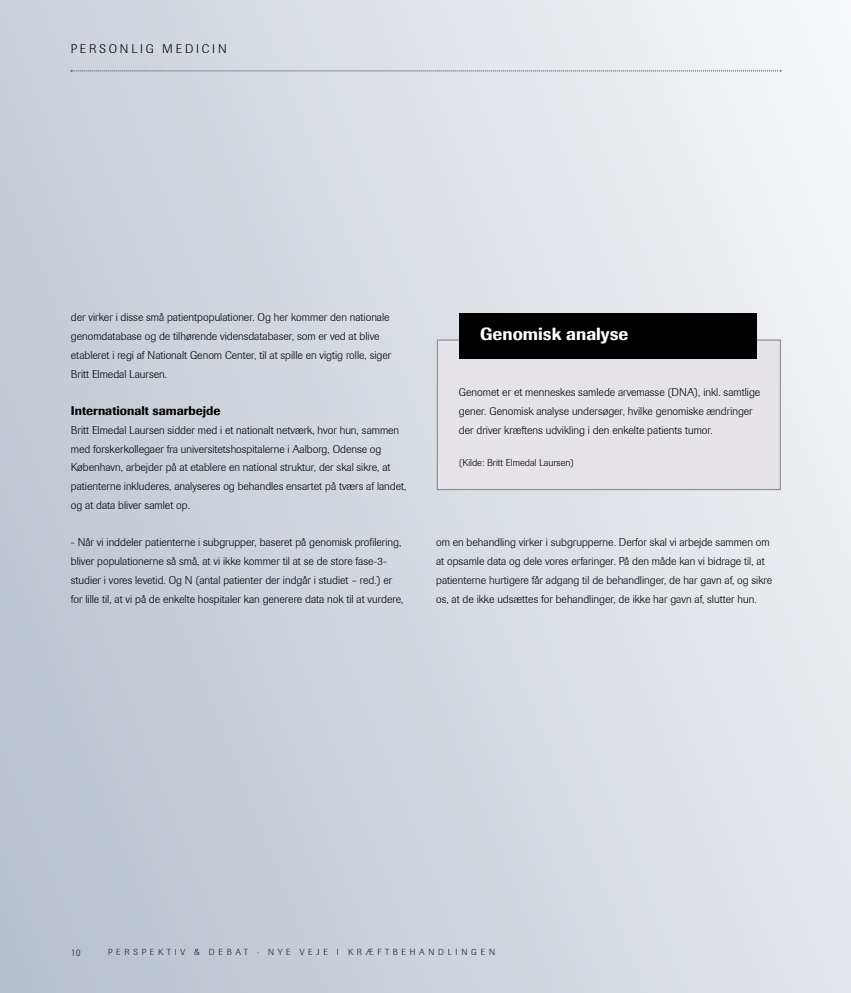
<style>
.page{position:relative;width:851px;height:993px;background:#fff}
.page>*{position:absolute;margin:0;border:0;box-sizing:border-box;transform-origin:0 0}
.t1{font:500 17.5px "Berthold Imago";color:#fff}
.t2{font:500 12.5px "Berthold Imago";color:#000}
.t3{font:300 12.5px "Berthold Imago";letter-spacing:.22em;color:#000}
.t4{font:300 11.25px/18.8px "Berthold Imago";color:#000}
.t5{font:300 10px "Berthold Imago";color:#000}
.t6{font:300 8.75px "Berthold Imago";letter-spacing:.42em;color:#000}
</style>
<div class="page">
<div style="left:0;top:0;width:850px;height:992px;background:linear-gradient(to right,#c0c7d2,#eceef1)"></div>
<div style="left:436px;top:339px;width:344px;height:151px;background:#e5e3e7;border:1px solid #939393"></div>
<div style="left:459px;top:313px;width:297px;height:45px;background:#000"></div>
<p class="t3" style="left:71px;top:42px;width:157px">PERSONLIG MEDICIN</p>
<p class="t4" style="left:71px;top:308px;width:322px">der virker i disse små patientpopulationer. Og her kommer den nationale genomdatabase og de tilhørende vidensdatabaser, som er ved at blive etableret i regi af Nationalt Genom Center, til at spille en vigtig rolle, siger Britt Elmedal Laursen.</p>
<p class="t2" style="left:71px;top:403px;width:151px">Internationalt samarbejde</p>
<p class="t4" style="left:71px;top:420px;width:337px">Britt Elmedal Laursen sidder med i et nationalt netværk, hvor hun, sammen med forskerkollegaer fra universitetshospitalerne i Aalborg, Odense og København, arbejder på at etablere en national struktur, der skal sikre, at patienterne inkluderes, analyseres og behandles ensartet på tværs af landet, og at data bliver samlet op.</p>
<p class="t4" style="left:71px;top:533px;width:334px">- Når vi inddeler patienterne i subgrupper, baseret på genomisk profilering, bliver populationerne så små, at vi ikke kommer til at se de store fase-3-- studier i vores levetid. Og N (antal patienter der indgår i studiet – red.) er for lille til, at vi på de enkelte hospitaler kan generere data nok til at vurdere,</p>
<h1 class="t1" style="left:480px;top:323px;width:149px">Genomisk analyse</h1>
<p class="t4" style="left:459px;top:383px;width:303px">Genomet er et menneskes samlede arvemasse (DNA), inkl. samtlige gener. Genomisk analyse undersøger, hvilke genomiske ændringer der driver kræftens udvikling i den enkelte patients tumor.</p>
<p class="t5" style="left:459px;top:457px;width:116px">(Kilde: Britt Elmedal Laursen)</p>
<p class="t4" style="left:436px;top:533px;width:337px">om en behandling virker i subgrupperne. Derfor skal vi arbejde sammen om at opsamle data og dele vores erfaringer. På den måde kan vi bidrage til, at patienterne hurtigere får adgang til de behandlinger, de har gavn af, og sikre os, at de ikke udsættes for behandlinger, de ikke har gavn af, slutter hun.</p>
<p class="t5" style="left:71px;top:946px;width:11px">10</p>
<p class="t6" style="left:108px;top:946px;width:388px">PERSPEKTIV &amp; DEBAT · NYE VEJE I KRÆFTBEHANDLINGEN</p>
</div>
